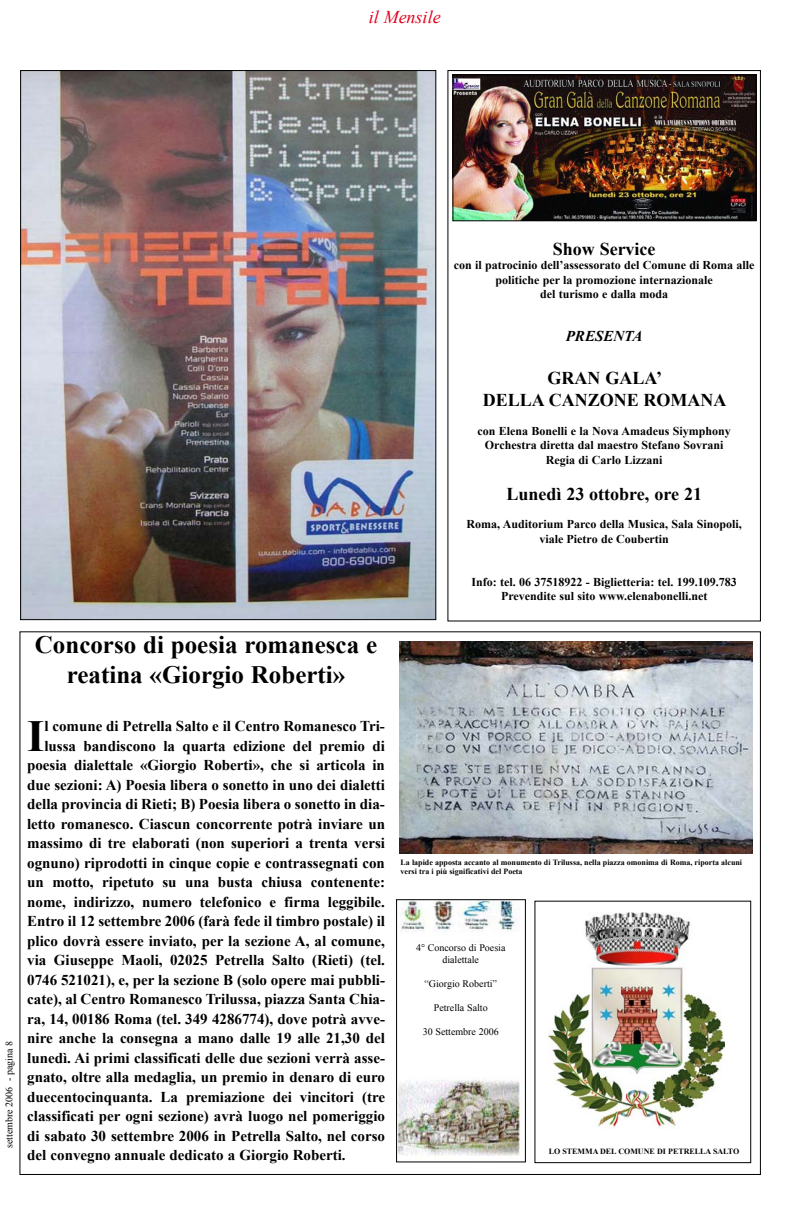
<style>
.page{position:relative;width:792px;height:1224px;background:#fff}
.page>*{position:absolute;margin:0;border:0;box-sizing:border-box;transform-origin:0 0}
.t1{font:700 44.5px "Times New Roman";color:#000}
.t2{font:700 25px/30px "Times New Roman";color:#000;text-align:center}
.t3{font:700 18px/21.6px "Times New Roman";color:#000;text-align:center}
.t4{font:italic 18px "Times New Roman";color:#e2001b}
.t5{font:700 15px "Times New Roman";color:#000}
.t6{font:italic 700 15px "Times New Roman";color:#000}
.t7{font:700 12px/14.4px "Times New Roman";color:#000;text-align:center}
.t8{font:10px/12px "Times New Roman";color:#000;text-align:center}
.t9{font:700 8px/9.6px "Times New Roman";color:#000}
</style>
<div class="page">
<img style="left:22px;top:72px;width:412px;height:546px">
<div style="left:20px;top:632px;width:741px;height:543px;background:#fff;border:1px solid #000"></div>
<img style="left:549px;top:913px;width:175px;height:216px">
<div style="left:535px;top:901px;width:216px;height:262px;border:1px solid #000"></div>
<img style="left:398px;top:901px;width:123px;height:255px">
<div style="left:396px;top:899px;width:130px;height:263px;border:1px solid #000"></div>
<div style="left:404px;top:943px;width:114px;height:125px;background:#fff"></div>
<img style="left:399px;top:641px;width:353px;height:212px">
<img style="left:455px;top:77px;width:299px;height:142px">
<div style="left:453px;top:75px;width:303px;height:146px;border:1px solid #000"></div>
<p class="t4" style="left:369px;top:5px;width:73px">il Mensile</p>
<p class="t8" style="left:3px;top:1148px;width:109px;rotate:-90deg">settembre 2006 - pagina 8</p>
<h2 class="t2" style="left:35px;top:629px;width:344px">Concorso di poesia romanesca e reatina «Giorgio Roberti»</h2>
<h1 class="t1" style="left:27px;top:705px;width:19px">I</h1>
<p class="t5" style="left:44px;top:716px;width:341px">l comune di Petrella Salto e il Centro Romanesco Tri-</p>
<p class="t5" style="left:44px;top:736px;width:342px">lussa bandiscono la quarta edizione del premio di</p>
<p class="t5" style="left:27px;top:755px;width:359px">poesia dialettale «Giorgio Roberti», che si articola in</p>
<p class="t5" style="left:27px;top:775px;width:359px">due sezioni: A) Poesia libera o sonetto in uno dei dialetti</p>
<p class="t5" style="left:27px;top:794px;width:359px">della provincia di Rieti; B) Poesia libera o sonetto in dia-</p>
<p class="t5" style="left:27px;top:814px;width:359px">letto romanesco. Ciascun concorrente potrà inviare un</p>
<p class="t5" style="left:27px;top:833px;width:359px">massimo di tre elaborati (non superiori a trenta versi</p>
<p class="t5" style="left:27px;top:853px;width:359px">ognuno) riprodotti in cinque copie e contrassegnati con</p>
<p class="t5" style="left:27px;top:872px;width:359px">un motto, ripetuto su una busta chiusa contenente:</p>
<p class="t5" style="left:27px;top:892px;width:359px">nome, indirizzo, numero telefonico e firma leggibile.</p>
<p class="t5" style="left:27px;top:911px;width:359px">Entro il 12 settembre 2006 (farà fede il timbro postale) il</p>
<p class="t5" style="left:27px;top:931px;width:359px">plico dovrà essere inviato, per la sezione A, al comune,</p>
<p class="t5" style="left:27px;top:950px;width:359px">via Giuseppe Maoli, 02025 Petrella Salto (Rieti) (tel.</p>
<p class="t5" style="left:27px;top:970px;width:359px">0746 521021), e, per la sezione B (solo opere mai pubbli-</p>
<p class="t5" style="left:27px;top:989px;width:359px">cate), al Centro Romanesco Trilussa, piazza Santa Chia-</p>
<p class="t5" style="left:27px;top:1009px;width:359px">ra, 14, 00186 Roma (tel. 349 4286774), dove potrà avve-</p>
<p class="t5" style="left:27px;top:1028px;width:359px">nire anche la consegna a mano dalle 19 alle 21,30 del</p>
<p class="t5" style="left:27px;top:1048px;width:359px">lunedì. Ai primi classificati delle due sezioni verrà asse-</p>
<p class="t5" style="left:27px;top:1067px;width:359px">gnato, oltre alla medaglia, un premio in denaro di euro</p>
<p class="t5" style="left:27px;top:1087px;width:359px">duecentocinquanta. La premiazione dei vincitori (tre</p>
<p class="t5" style="left:27px;top:1106px;width:359px">classificati per ogni sezione) avrà luogo nel pomeriggio</p>
<p class="t5" style="left:27px;top:1126px;width:359px">di sabato 30 settembre 2006 in Petrella Salto, nel corso</p>
<p class="t5" style="left:27px;top:1145px;width:320px">del convegno annuale dedicato a Giorgio Roberti.</p>
<p class="t3" style="left:553px;top:237px;width:104px">Show Service</p>
<p class="t7" style="left:454px;top:258px;width:302px">con il patrocinio dell’assessorato del Comune di Roma alle politiche per la promozione internazionale<br>del turismo e dalla moda</p>
<p class="t6" style="left:566px;top:326px;width:78px">PRESENTA</p>
<p class="t3" style="left:483px;top:367px;width:245px">GRAN GALA’<br>DELLA CANZONE ROMANA</p>
<p class="t7" style="left:478px;top:423px;width:255px">con Elena Bonelli e la Nova Amadeus Siymphony<br>Orchestra diretta dal maestro Stefano Sovrani<br>Regia di Carlo Lizzani</p>
<p class="t3" style="left:506px;top:482px;width:197px">Lunedì 23 ottobre, ore 21</p>
<p class="t7" style="left:467px;top:517px;width:277px">Roma, Auditorium Parco della Musica, Sala Sinopoli, viale Pietro de Coubertin</p>
<p class="t7" style="left:472px;top:574px;width:267px">Info: tel. 06 37518922 - Biglietteria: tel. 199.109.783<br>Prevendite sul sito www.elenabonelli.net</p>
<p class="t9" style="left:401px;top:857px;width:343px">La lapide apposta accanto al monumento di Trilussa, nella piazza omonima di Roma, riporta alcuni versi tra i più significativi del Poeta</p>
<p class="t8" style="left:416px;top:942px;width:91px">4° Concorso di Poesia dialettale</p>
<p class="t8" style="left:424px;top:978px;width:74px">“Giorgio Roberti”</p>
<p class="t8" style="left:434px;top:1002px;width:55px">Petrella Salto</p>
<p class="t8" style="left:423px;top:1026px;width:78px">30 Settembre 2006</p>
<p class="t9" style="left:549px;top:1146px;width:192px">LO STEMMA DEL COMUNE DI PETRELLA SALTO</p>
</div>
